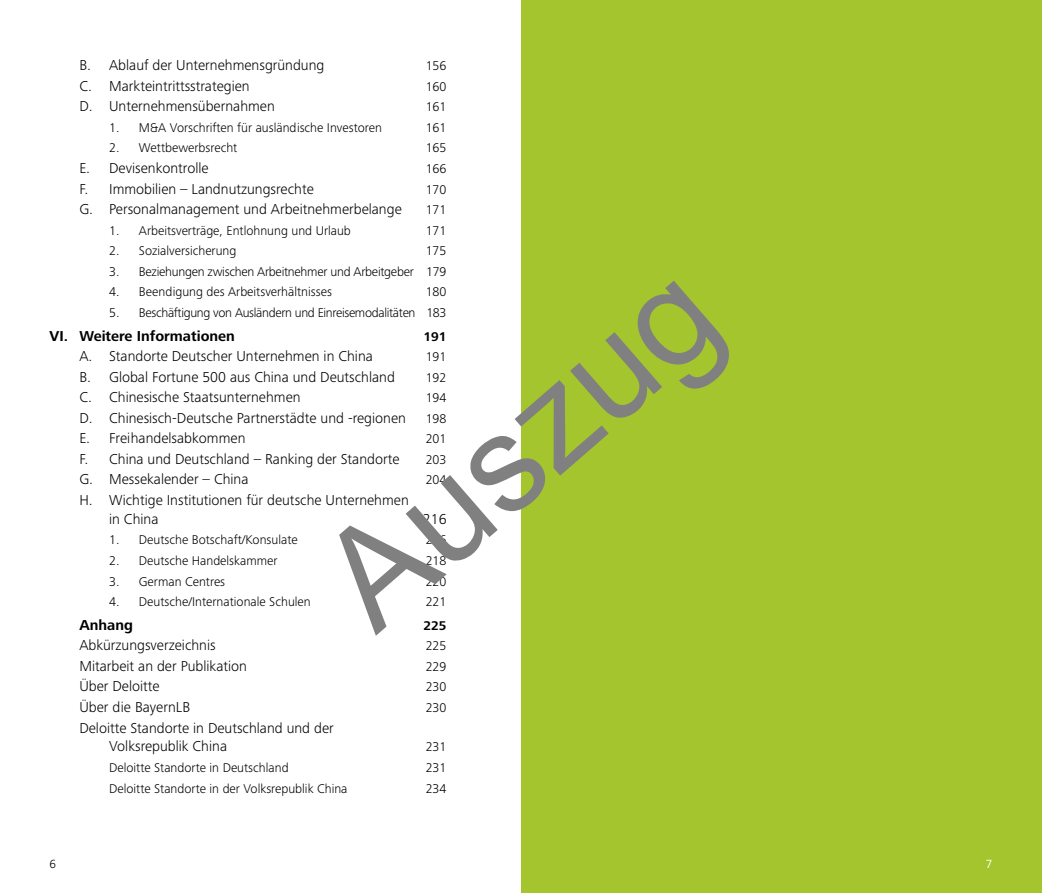
<style>
.page{position:relative;width:1042px;height:893px;background:#fff}
.page>*{position:absolute;margin:0;border:0;box-sizing:border-box;transform-origin:0 0}
.t1{font:140px "Arial";color:#808080}
.t2{font:300 14.88px/18.9px "Frutiger Next Pro";color:#000}
.t3{font:700 14.88px "Frutiger Next Pro";color:#000}
.t4{font:300 13.12px "Frutiger Next Pro";color:#000}
.t5{font:300 13.12px "Frutiger Next Pro";letter-spacing:-.025em;color:#000}
.t6{font:300 13.12px "Frutiger Next Pro";letter-spacing:-.02em;color:#000}
.t7{font:700 13.12px "Frutiger Next Pro";color:#000}
.t8{font:300 12.25px "Frutiger Next Pro";color:#000}
.t9{font:12.25px "Frutiger Next Pro";color:#fff}
</style>
<div class="page">
<div style="left:521px;top:0;width:521px;height:893px;background:#a4c52d"></div>
<p class="t2" style="left:79px;top:56px;width:246px">B. Ablauf der Unternehmensgründung</p>
<p class="t4" style="left:426px;top:58px;width:22px">156</p>
<p class="t2" style="left:79px;top:76px;width:172px">C. Markteintrittsstrategien</p>
<p class="t4" style="left:426px;top:79px;width:22px">160</p>
<p class="t2" style="left:79px;top:97px;width:197px">D. Unternehmensübernahmen</p>
<p class="t4" style="left:426px;top:99px;width:22px">161</p>
<p class="t4" style="left:109px;top:120px;width:274px">1. M&amp;A Vorschriften für ausländische Investoren</p>
<p class="t4" style="left:426px;top:120px;width:22px">161</p>
<p class="t4" style="left:109px;top:141px;width:130px">2. Wettbewerbsrecht</p>
<p class="t4" style="left:426px;top:141px;width:22px">165</p>
<p class="t2" style="left:79px;top:159px;width:131px">E. Devisenkontrolle</p>
<p class="t4" style="left:426px;top:161px;width:22px">166</p>
<p class="t2" style="left:79px;top:179px;width:236px">F. Immobilien – Landnutzungsrechte</p>
<p class="t4" style="left:426px;top:182px;width:22px">170</p>
<p class="t2" style="left:79px;top:200px;width:324px">G. Personalmanagement und Arbeitnehmerbelange</p>
<p class="t4" style="left:426px;top:202px;width:22px">171</p>
<p class="t4" style="left:109px;top:223px;width:243px">1. Arbeitsverträge, Entlohnung und Urlaub</p>
<p class="t4" style="left:426px;top:223px;width:22px">171</p>
<p class="t4" style="left:109px;top:243px;width:129px">2. Sozialversicherung</p>
<p class="t4" style="left:426px;top:243px;width:22px">175</p>
<p class="t6" style="left:109px;top:264px;width:339px">3. Beziehungen zwischen Arbeitnehmer und Arbeitgeber 179</p>
<p class="t4" style="left:109px;top:284px;width:224px">4. Beendigung des Arbeitsverhältnisses</p>
<p class="t4" style="left:426px;top:284px;width:22px">180</p>
<p class="t5" style="left:109px;top:305px;width:339px">5. Beschäftigung von Ausländern und Einreisemodalitäten 183</p>
<p class="t3" style="left:50px;top:327px;width:187px">VI. Weitere Informationen</p>
<p class="t7" style="left:423px;top:329px;width:25px">191</p>
<p class="t2" style="left:79px;top:347px;width:295px">A. Standorte Deutscher Unternehmen in China</p>
<p class="t4" style="left:426px;top:349px;width:22px">191</p>
<p class="t2" style="left:79px;top:367px;width:317px">B. Global Fortune 500 aus China und Deutschland</p>
<p class="t4" style="left:426px;top:370px;width:22px">192</p>
<p class="t2" style="left:79px;top:388px;width:223px">C. Chinesische Staatsunternehmen</p>
<p class="t4" style="left:426px;top:390px;width:22px">194</p>
<p class="t2" style="left:79px;top:408px;width:328px">D. Chinesisch-Deutsche Partnerstädte und -regionen</p>
<p class="t4" style="left:426px;top:411px;width:22px">198</p>
<p class="t2" style="left:79px;top:429px;width:168px">E. Freihandelsabkommen</p>
<p class="t4" style="left:426px;top:431px;width:22px">201</p>
<p class="t2" style="left:79px;top:449px;width:322px">F. China und Deutschland – Ranking der Standorte</p>
<p class="t4" style="left:426px;top:452px;width:22px">203</p>
<p class="t2" style="left:79px;top:470px;width:171px">G. Messekalender – China</p>
<p class="t4" style="left:426px;top:473px;width:22px">204</p>
<p class="t2" style="left:109px;top:491px;width:301px;text-indent:-30px">H. Wichtige Institutionen für deutsche Unternehmen in China</p>
<h1 class="t1" style="left:284px;top:529px;width:468px;rotate:-41deg">Auszug</h1>
<p class="t2" style="left:423px;top:509px;width:25px">216</p>
<p class="t4" style="left:109px;top:532px;width:190px">1. Deutsche Botschaft/Konsulate</p>
<p class="t4" style="left:426px;top:532px;width:22px">216</p>
<p class="t4" style="left:109px;top:553px;width:170px">2. Deutsche Handelskammer</p>
<p class="t4" style="left:426px;top:553px;width:22px">218</p>
<p class="t4" style="left:109px;top:574px;width:117px">3. German Centres</p>
<p class="t4" style="left:426px;top:574px;width:22px">220</p>
<p class="t4" style="left:109px;top:594px;width:203px">4. Deutsche/Internationale Schulen</p>
<p class="t4" style="left:426px;top:594px;width:22px">221</p>
<p class="t3" style="left:79px;top:616px;width:55px">Anhang</p>
<p class="t7" style="left:423px;top:618px;width:25px">225</p>
<p class="t2" style="left:79px;top:636px;width:138px">Abkürzungsverzeichnis</p>
<p class="t4" style="left:426px;top:638px;width:22px">225</p>
<p class="t2" style="left:79px;top:656px;width:169px">Mitarbeit an der Publikation</p>
<p class="t4" style="left:426px;top:659px;width:22px">229</p>
<p class="t2" style="left:79px;top:677px;width:82px">Über Deloitte</p>
<p class="t4" style="left:426px;top:680px;width:22px">230</p>
<p class="t2" style="left:79px;top:698px;width:112px">Über die BayernLB</p>
<p class="t4" style="left:426px;top:700px;width:22px">230</p>
<p class="t2" style="left:109px;top:718px;width:226px;text-indent:-30px">Deloitte Standorte in Deutschland und der<br>Volksrepublik China</p>
<p class="t4" style="left:426px;top:739px;width:22px">231</p>
<p class="t4" style="left:109px;top:760px;width:181px">Deloitte Standorte in Deutschland</p>
<p class="t4" style="left:426px;top:760px;width:22px">231</p>
<p class="t4" style="left:109px;top:781px;width:240px">Deloitte Standorte in der Volksrepublik China</p>
<p class="t4" style="left:426px;top:781px;width:22px">234</p>
<p class="t8" style="left:50px;top:857px;width:8px">6</p>
<p class="t9" style="left:985px;top:857px;width:8px">7</p>
</div>
